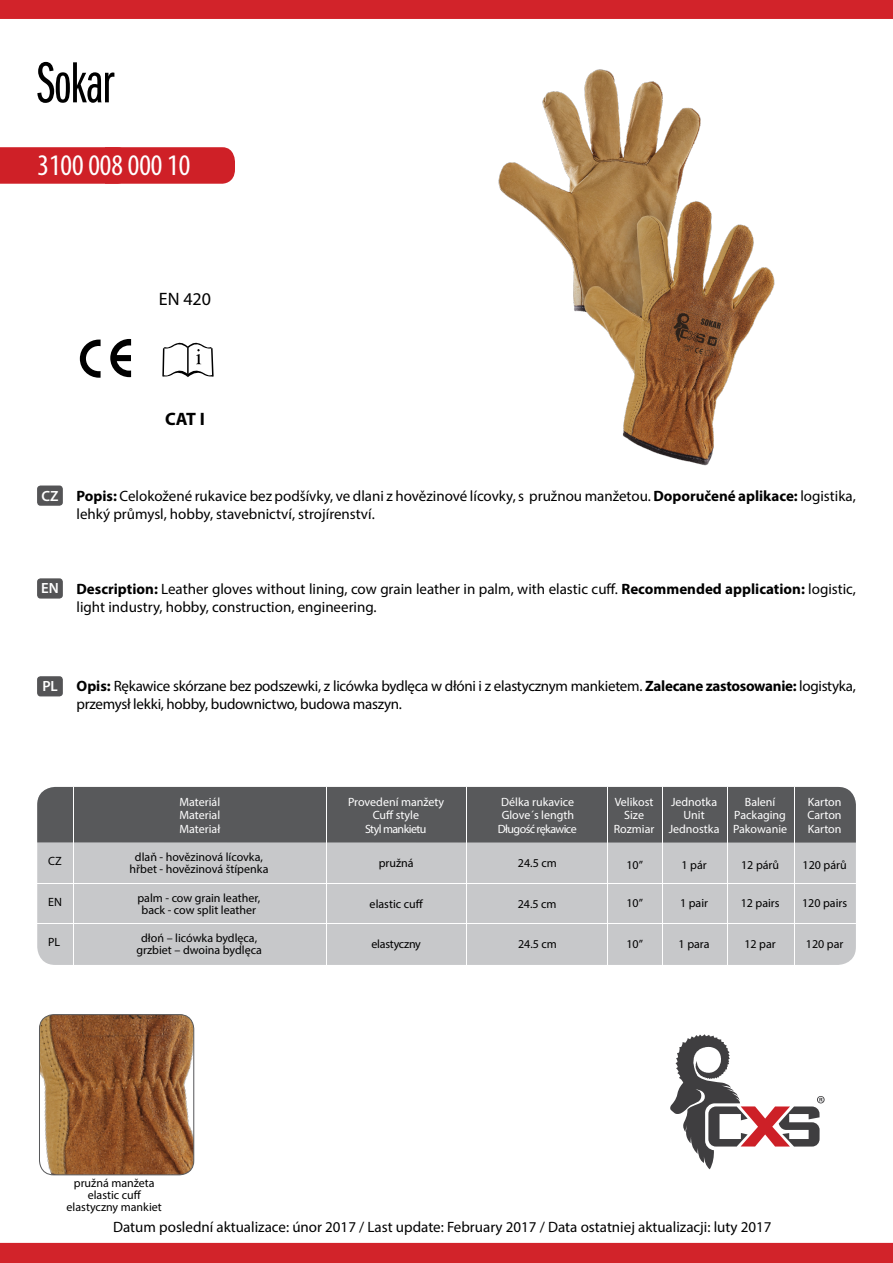
<style>
.page{position:relative;width:893px;height:1263px;background:#fff}
.page>*{position:absolute;margin:0;border:0;box-sizing:border-box;transform-origin:0 0}
.t1{font:60px "Franklin Got Itc DOT Boo Ext Com";letter-spacing:-.01em;color:#000}
.t2{font:condensed 30px "Myriad Pro";color:#fff}
.t3{font:18px "Myriad Pro";color:#000}
.t4{font:700 18px "Myriad Pro";color:#000}
.t5{font:15px/18px "Myriad Pro";color:#000}
.t6{font:15px/18px "Myriad Pro";letter-spacing:-.02em;color:#000}
.t7{font:600 14.85px "Myriad Pro";color:#fff}
.t8{font:12px/12px "Myriad Pro";color:#000;text-align:center}
.t9{font:12px "Myriad Pro";color:#fff}
.t10{font:12px "Myriad Pro";letter-spacing:-.05em;color:#fff}
.t11{font:12px "Myriad Pro";letter-spacing:-.02em;color:#000}
.s1{font-weight:700}
</style>
<div class="page">
<div style="left:0;top:147px;width:235px;height:37px;background:#cf2027"></div>
<img style="left:498px;top:69px;width:277px;height:397px">
<svg style="left:670px;top:1034px;width:155px;height:135px"></svg>
<div style="left:37px;top:485px;width:26px;height:21px;background:#545456;border-radius:3px"></div>
<div style="left:37px;top:578px;width:26px;height:21px;background:#545456;border-radius:3px"></div>
<div style="left:37px;top:676px;width:26px;height:20px;background:#545456;border-radius:3px"></div>
<div style="left:0;top:0;width:893px;height:19px;background:#d2232a"></div>
<div style="left:0;top:1243px;width:893px;height:20px;background:#d2232a"></div>
<svg style="left:162px;top:342px;width:52px;height:35px"></svg>
<svg style="left:80px;top:339px;width:51px;height:39px"></svg>
<img style="left:39px;top:1014px;width:155px;height:161px">
<div style="left:39px;top:1014px;width:155px;height:161px;border:1px solid #58595b;border-radius:14px"></div>
<div style="left:37px;top:787px;width:819px;height:178px;background:#c7c8ca;border-radius:18px"></div>
<div style="left:37px;top:787px;width:819px;height:55px;background:#58595b"></div>
<hr style="left:73px;top:787px;width:1px;height:178px;background:#fff">
<hr style="left:37px;top:923px;width:819px;height:1px;background:#fff">
<hr style="left:37px;top:883px;width:819px;height:1px;background:#fff">
<hr style="left:794px;top:787px;width:1px;height:178px;background:#fff">
<hr style="left:727px;top:787px;width:1px;height:178px;background:#fff">
<hr style="left:662px;top:787px;width:1px;height:178px;background:#fff">
<hr style="left:607px;top:787px;width:1px;height:178px;background:#fff">
<hr style="left:326px;top:787px;width:1px;height:178px;background:#fff">
<hr style="left:466px;top:787px;width:1px;height:178px;background:#fff">
<h1 class="t1" style="left:37px;top:51px;width:78px">Sokar</h1>
<h2 class="t2" style="left:38px;top:147px;width:154px">3100 008 000 10</h2>
<p class="t3" style="left:159px;top:288px;width:54px">EN 420</p>
<p class="t4" style="left:165px;top:407px;width:41px">CAT I</p>
<p class="t7" style="left:42px;top:486px;width:19px">CZ</p>
<p class="t5" style="left:77px;top:486px;width:781px"><span class="s1">Popis:</span> Celokožené rukavice bez podšívky, ve dlani z hovězinové lícovky, s pružnou manžetou. <span class="s1">Doporučené aplikace:</span> logistika, lehký průmysl, hobby, stavebnictví, strojírenství.</p>
<p class="t7" style="left:41px;top:579px;width:19px">EN</p>
<p class="t5" style="left:77px;top:579px;width:781px"><span class="s1">Description:</span> Leather gloves without lining, cow grain leather in palm, with elastic cuff. <span class="s1">Recommended application:</span> logistic, light industry, hobby, construction, engineering.</p>
<p class="t7" style="left:42px;top:677px;width:17px">PL</p>
<p class="t6" style="left:77px;top:677px;width:781px"><span class="s1">Opis:</span> Rękawice skórzane bez podszewki, z licówka bydlęca w dłóni i z elastycznym mankietem. <span class="s1">Zalecane zastosowanie:</span> logistyka, przemysł lekki, hobby, budownictwo, budowa maszyn.</p>
<p class="t9" style="left:179px;top:794px;width:42px">Materiál</p>
<p class="t9" style="left:179px;top:808px;width:42px">Material</p>
<p class="t9" style="left:179px;top:822px;width:42px">Materiał</p>
<p class="t9" style="left:348px;top:794px;width:98px">Provedení manžety</p>
<p class="t10" style="left:365px;top:821px;width:63px">Styl mankietu</p>
<p class="t9" style="left:373px;top:808px;width:48px">Cuff style</p>
<p class="t9" style="left:501px;top:794px;width:75px">Délka rukavice</p>
<p class="t10" style="left:498px;top:821px;width:80px">Długość rękawice</p>
<p class="t9" style="left:502px;top:808px;width:74px">Glove´s length</p>
<p class="t9" style="left:615px;top:794px;width:40px">Velikost</p>
<p class="t9" style="left:614px;top:821px;width:42px">Rozmiar</p>
<p class="t9" style="left:624px;top:808px;width:21px">Size</p>
<p class="t9" style="left:671px;top:794px;width:48px">Jednotka</p>
<p class="t9" style="left:669px;top:821px;width:52px">Jednostka</p>
<p class="t9" style="left:683px;top:808px;width:23px">Unit</p>
<p class="t9" style="left:745px;top:794px;width:32px">Balení</p>
<p class="t9" style="left:733px;top:821px;width:56px">Pakowanie</p>
<p class="t9" style="left:734px;top:808px;width:53px">Packaging</p>
<p class="t9" style="left:808px;top:794px;width:35px">Karton</p>
<p class="t9" style="left:808px;top:821px;width:35px">Karton</p>
<p class="t9" style="left:808px;top:808px;width:36px">Carton</p>
<p class="t8" style="left:48px;top:855px;width:15px">CZ</p>
<p class="t8" style="left:130px;top:851px;width:140px">dlaň - hovězinová lícovka, hřbet - hovězinová štípenka</p>
<p class="t8" style="left:379px;top:857px;width:36px">pružná</p>
<p class="t8" style="left:518px;top:857px;width:40px">24.5 cm</p>
<p class="t8" style="left:626px;top:859px;width:18px">10”</p>
<p class="t8" style="left:681px;top:859px;width:27px">1 pár</p>
<p class="t8" style="left:741px;top:859px;width:40px">12 párů</p>
<p class="t8" style="left:802px;top:859px;width:46px">120 párů</p>
<p class="t8" style="left:48px;top:896px;width:15px">EN</p>
<p class="t8" style="left:137px;top:891px;width:124px">palm - cow grain leather, back - cow split leather</p>
<p class="t8" style="left:370px;top:897px;width:55px">elastic cuff</p>
<p class="t8" style="left:518px;top:897px;width:40px">24.5 cm</p>
<p class="t8" style="left:626px;top:897px;width:18px">10”</p>
<p class="t8" style="left:680px;top:897px;width:30px">1 pair</p>
<p class="t8" style="left:741px;top:897px;width:40px">12 pairs</p>
<p class="t8" style="left:802px;top:897px;width:47px">120 pairs</p>
<p class="t8" style="left:48px;top:936px;width:14px">PL</p>
<p class="t8" style="left:136px;top:932px;width:127px">dłoń – licówka bydlęca, grzbiet – dwoina bydlęca</p>
<p class="t11" style="left:371px;top:937px;width:51px">elastyczny</p>
<p class="t8" style="left:518px;top:938px;width:40px">24.5 cm</p>
<p class="t8" style="left:626px;top:938px;width:18px">10”</p>
<p class="t8" style="left:679px;top:938px;width:32px">1 para</p>
<p class="t8" style="left:744px;top:938px;width:33px">12 par</p>
<p class="t8" style="left:806px;top:938px;width:39px">120 par</p>
<p class="t8" style="left:67px;top:1177px;width:97px">pružná manžeta elastic cuff elastyczny mankiet</p>
<p class="t5" style="left:113px;top:1218px;width:660px">Datum poslední aktualizace: únor 2017 / Last update: February 2017 / Data ostatniej aktualizacji: luty 2017</p>
</div>
